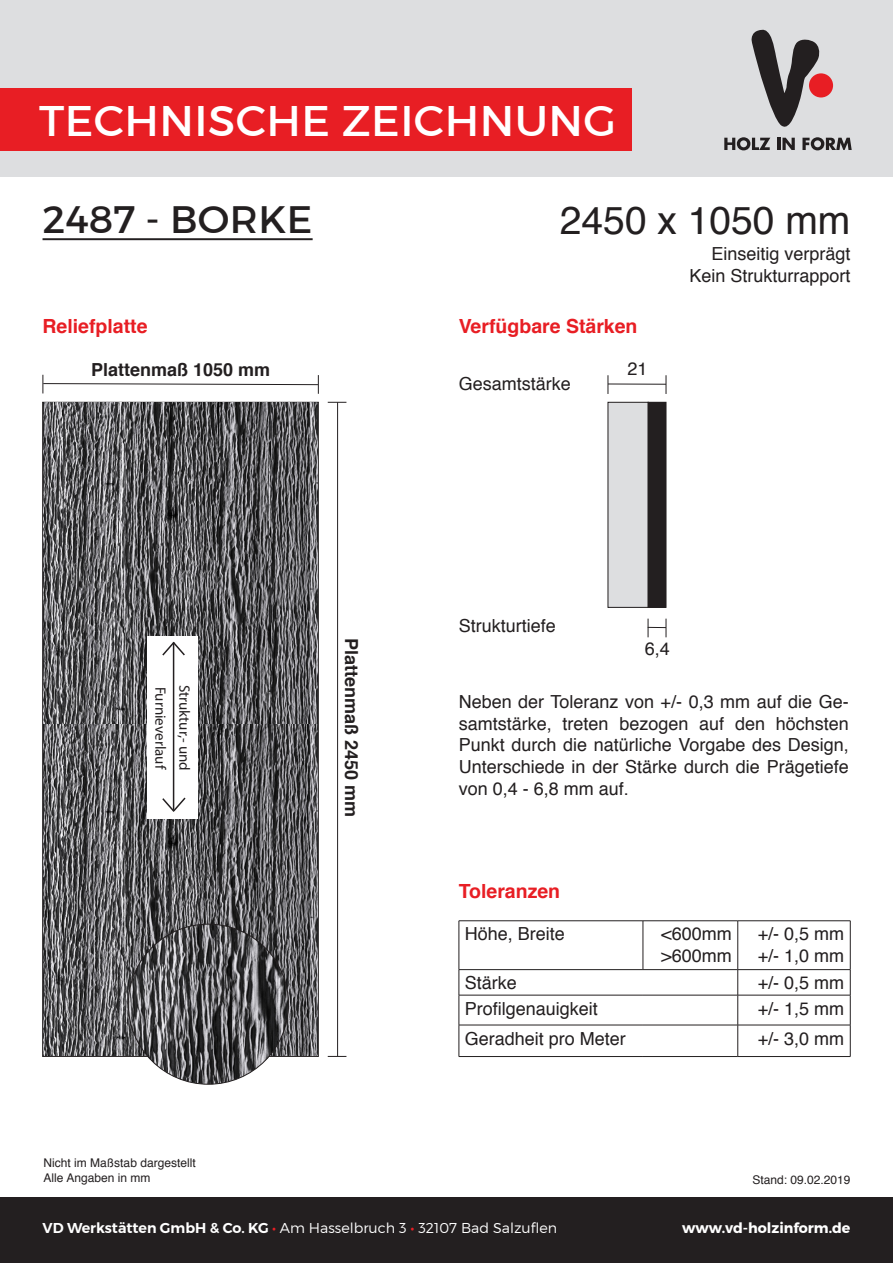
<style>
.page{position:relative;width:893px;height:1263px;background:#fff}
.page>*{position:absolute;margin:0;border:0;box-sizing:border-box;transform-origin:0 0}
.t1{font:43.65px "Montserrat";letter-spacing:.01em;color:#fff}
.t2{font:39px "Helvetica";color:#231f20}
.t3{font:39px "Montserrat";letter-spacing:.01em;color:#231f20}
.t4{font:700 19.5px "Helvetica";color:#e81e24}
.t5{font:18px/21.6px "Helvetica";color:#231f20}
.t6{font:700 18px "Helvetica";color:#231f20}
.t7{font:15px "Myriad Pro";color:#231f20}
.t8{font:300 14.25px "Montserrat";color:#fff}
.t9{font:700 14.25px "Montserrat";color:#fff}
.t10{font:12px/14.4px "Helvetica";color:#231f20}
.s1{font-weight:600}
.s2{font-weight:400;color:#e81e24}
</style>
<div class="page">
<div style="left:0;top:0;width:893px;height:176px;background:#dddee0"></div>
<div style="left:809px;top:73px;width:24px;height:24px;background:#e81e24;border-radius:50%"></div>
<svg style="left:751px;top:29px;width:69px;height:98px"></svg>
<svg style="left:724px;top:137px;width:46px;height:13px"></svg>
<svg style="left:777px;top:138px;width:18px;height:12px"></svg>
<svg style="left:802px;top:137px;width:50px;height:13px"></svg>
<div style="left:0;top:88px;width:631px;height:63px;background:#e81e24"></div>
<div style="left:0;top:1198px;width:893px;height:65px;background:#231f20"></div>
<hr style="left:337px;top:402px;width:1px;height:654px;background:#231f20">
<svg style="left:328px;top:402px;width:18px;height:1px"></svg>
<svg style="left:328px;top:1056px;width:18px;height:1px"></svg>
<hr style="left:608px;top:384px;width:58px;height:1px;background:#231f20">
<svg style="left:666px;top:375px;width:1px;height:19px"></svg>
<svg style="left:648px;top:619px;width:19px;height:18px"></svg>
<svg style="left:608px;top:375px;width:1px;height:19px"></svg>
<svg style="left:43px;top:375px;width:276px;height:19px"></svg>
<div style="left:608px;top:402px;width:40px;height:205px;background:#dddee0"></div>
<div style="left:648px;top:402px;width:18px;height:205px;background:#231f20"></div>
<img style="left:43px;top:403px;width:275px;height:321px">
<img style="left:43px;top:724px;width:275px;height:332px">
<img style="left:128px;top:924px;width:160px;height:160px;border-radius:80px">
<div style="left:147px;top:636px;width:51px;height:182px;background:#fff"></div>
<hr style="left:173px;top:643px;width:1px;height:167px;background:#231f20">
<svg style="left:162px;top:796px;width:24px;height:16px"></svg>
<svg style="left:162px;top:641px;width:23px;height:16px"></svg>
<svg style="left:460px;top:921px;width:390px;height:135px"></svg>
<hr style="left:459px;top:920px;width:184px;height:1px;background:#231f20">
<hr style="left:459px;top:921px;width:1px;height:48px;background:#231f20">
<hr style="left:643px;top:920px;width:95px;height:1px;background:#231f20">
<hr style="left:643px;top:921px;width:1px;height:48px;background:#231f20">
<hr style="left:738px;top:920px;width:112px;height:1px;background:#231f20">
<hr style="left:737px;top:921px;width:1px;height:48px;background:#231f20">
<hr style="left:850px;top:921px;width:1px;height:48px;background:#231f20">
<hr style="left:459px;top:969px;width:184px;height:1px;background:#231f20">
<svg style="left:459px;top:970px;width:1px;height:25px"></svg>
<hr style="left:643px;top:969px;width:95px;height:1px;background:#231f20">
<hr style="left:738px;top:969px;width:112px;height:1px;background:#231f20">
<svg style="left:737px;top:970px;width:1px;height:25px"></svg>
<svg style="left:850px;top:970px;width:1px;height:25px"></svg>
<hr style="left:459px;top:995px;width:184px;height:1px;background:#231f20">
<hr style="left:459px;top:995px;width:1px;height:30px;background:#231f20">
<hr style="left:643px;top:995px;width:95px;height:1px;background:#231f20">
<hr style="left:738px;top:995px;width:112px;height:1px;background:#231f20">
<hr style="left:737px;top:995px;width:1px;height:30px;background:#231f20">
<hr style="left:850px;top:995px;width:1px;height:30px;background:#231f20">
<hr style="left:459px;top:1025px;width:184px;height:1px;background:#231f20">
<hr style="left:459px;top:1025px;width:1px;height:31px;background:#231f20">
<hr style="left:643px;top:1025px;width:95px;height:1px;background:#231f20">
<hr style="left:738px;top:1025px;width:112px;height:1px;background:#231f20">
<hr style="left:737px;top:1025px;width:1px;height:31px;background:#231f20">
<hr style="left:850px;top:1025px;width:1px;height:31px;background:#231f20">
<hr style="left:459px;top:1056px;width:184px;height:1px;background:#231f20">
<hr style="left:643px;top:1056px;width:95px;height:1px;background:#231f20">
<hr style="left:738px;top:1056px;width:112px;height:1px;background:#231f20">
<hr style="left:43px;top:238px;width:270px;height:2px;background:#231f20">
<h1 class="t1" style="left:39px;top:94px;width:579px">TECHNISCHE ZEICHNUNG</h1>
<h2 class="t3" style="left:43px;top:196px;width:271px">2487 - BORKE</h2>
<h2 class="t2" style="left:560px;top:190px;width:292px">2450 x 1050 mm</h2>
<p class="t5" style="left:689px;top:244px;width:163px;text-align:right">Einseitig verprägt<br>Kein Strukturrapport</p>
<p class="t4" style="left:43px;top:311px;width:107px">Reliefplatte</p>
<p class="t4" style="left:459px;top:311px;width:180px">Verfügbare Stärken</p>
<p class="t6" style="left:91px;top:355px;width:181px">Plattenmaß 1050 mm</p>
<p class="t7" style="left:170px;top:687px;width:84px;rotate:90deg">Furnieverlauf</p>
<p class="t7" style="left:194px;top:685px;width:87px;rotate:90deg">Struktur,- und</p>
<p class="t6" style="left:366px;top:638px;width:181px;rotate:90deg">Plattenmaß 2450 mm</p>
<p class="t10" style="left:44px;top:1156px;width:154px">Nicht im Maßstab dargestellt<br>Alle Angaben in mm</p>
<p class="t5" style="left:459px;top:373px;width:114px">Gesamtstärke</p>
<p class="t5" style="left:627px;top:358px;width:22px">21</p>
<p class="t5" style="left:459px;top:616px;width:99px">Strukturtiefe</p>
<p class="t5" style="left:645px;top:638px;width:27px">6,4</p>
<p class="t5" style="left:459px;top:692px;width:392px;text-align:justify">Neben der Toleranz von +/- 0,3 mm auf die Ge&shy;samtstärke, treten bezogen auf den höchsten Punkt durch die natürliche Vorgabe des Design, Unterschiede in der Stärke durch die Prägetiefe von 0,4 - 6,8 mm auf.</p>
<p class="t4" style="left:459px;top:875px;width:103px">Toleranzen</p>
<p class="t5" style="left:465px;top:924px;width:102px">Höhe, Breite</p>
<p class="t5" style="left:661px;top:924px;width:72px">&lt;600mm &gt;600mm</p>
<p class="t5" style="left:758px;top:924px;width:88px">+/- 0,5 mm +/- 1,0 mm</p>
<p class="t5" style="left:465px;top:972px;width:54px">Stärke</p>
<p class="t5" style="left:758px;top:972px;width:88px">+/- 0,5 mm</p>
<p class="t5" style="left:465px;top:998px;width:135px">Profilgenauigkeit</p>
<p class="t5" style="left:758px;top:998px;width:88px">+/- 1,5 mm</p>
<p class="t5" style="left:465px;top:1028px;width:163px">Geradheit pro Meter</p>
<p class="t5" style="left:758px;top:1028px;width:88px">+/- 3,0 mm</p>
<p class="t10" style="left:752px;top:1173px;width:100px">Stand: 09.02.2019</p>
<p class="t8" style="left:43px;top:1219px;width:516px"><span class="s1">VD Werkstätten GmbH &amp; Co. KG</span> <span class="s2">•</span> Am Hasselbruch 3 <span class="s2">•</span> 32107 Bad Salzuflen</p>
<p class="t9" style="left:682px;top:1219px;width:170px">www.vd-holzinform.de</p>
</div>
